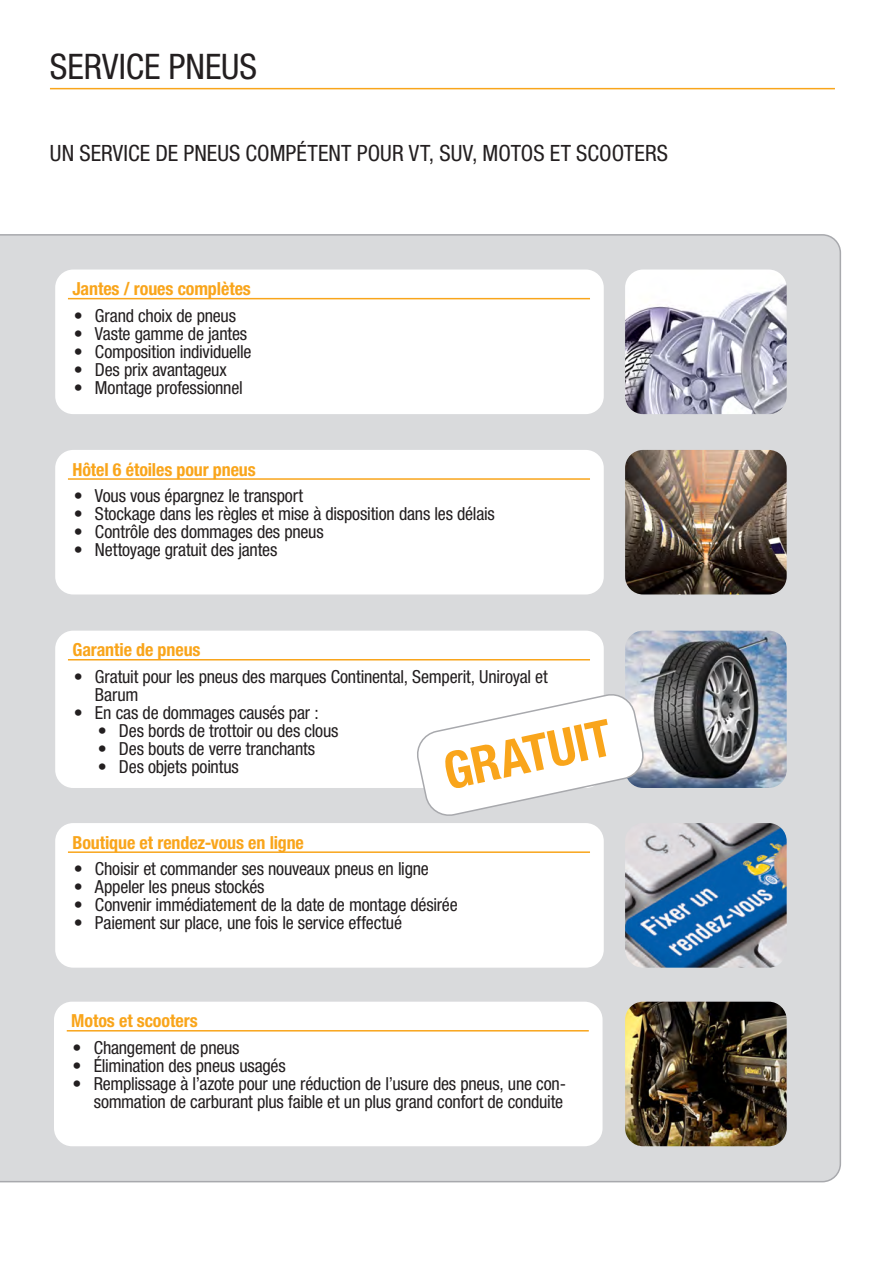
<style>
.page{position:relative;width:893px;height:1263px;background:#fff}
.page>*{position:absolute;margin:0;border:0;box-sizing:border-box;transform-origin:0 0}
.Headline{font:700 condensed 51px "Helvetica Neue LT Std";color:#f9a51b}
.t1{font:condensed 35.25px "Helvetica Neue LT Std";color:#231f20}
.Leadtext{font:condensed 22.5px "Helvetica Neue LT Std";color:#231f20}
.t2{font:condensed 18px/18px "Helvetica Neue LT Std";letter-spacing:-.01em;color:#231f20}
._3_Lauftext{font:700 condensed 18px "Helvetica Neue LT Std";letter-spacing:-.005em;color:#f9a51b}
</style>
<div class="page">
<hr style="left:50px;top:88px;width:785px;height:1px;background:#f9a51b">
<div style="left:0;top:234px;width:841px;height:948px;background:#d9dadc"></div>
<div style="left:55px;top:270px;width:549px;height:144px;background:#fff;border-radius:18px"></div>
<hr style="left:68px;top:298px;width:522px;height:1px;background:#f9a51b">
<div style="left:55px;top:450px;width:549px;height:144px;background:#fff;border-radius:18px"></div>
<hr style="left:68px;top:478px;width:522px;height:2px;background:#f9a51b">
<div style="left:55px;top:631px;width:549px;height:157px;background:#fff;border-radius:18px"></div>
<hr style="left:68px;top:659px;width:522px;height:1px;background:#f9a51b">
<div style="left:55px;top:823px;width:549px;height:145px;background:#fff;border-radius:18px"></div>
<hr style="left:68px;top:851px;width:522px;height:2px;background:#f9a51b">
<img style="left:625px;top:631px;width:162px;height:157px">
<img style="left:625px;top:450px;width:162px;height:144px">
<img style="left:625px;top:823px;width:162px;height:145px">
<img style="left:625px;top:270px;width:162px;height:144px">
<div style="left:54px;top:1002px;width:549px;height:144px;background:#fff;border-radius:18px"></div>
<hr style="left:67px;top:1030px;width:522px;height:1px;background:#f9a51b">
<img style="left:625px;top:1002px;width:162px;height:144px">
<svg style="left:415px;top:693px;width:230px;height:124px"></svg>
<p class="t1" style="left:50px;top:47px;width:209px">SERVICE PNEUS</p>
<p class="Leadtext" style="left:50px;top:140px;width:619px">UN SERVICE DE PNEUS COMPÉTENT POUR VT, SUV, MOTOS ET SCOOTERS</p>
<p class="_3_Lauftext" style="left:72px;top:278px;width:180px">Jantes / roues complètes</p>
<p class="t2" style="left:74px;top:306px;width:164px">• Grand choix de pneus</p>
<p class="t2" style="left:74px;top:324px;width:175px">• Vaste gamme de jantes</p>
<p class="t2" style="left:74px;top:342px;width:179px">• Composition individuelle</p>
<p class="t2" style="left:74px;top:360px;width:155px">• Des prix avantageux</p>
<p class="t2" style="left:74px;top:378px;width:171px">• Montage professionnel</p>
<p class="_3_Lauftext" style="left:72px;top:458px;width:185px">Hôtel 6 étoiles pour pneus</p>
<p class="t2" style="left:74px;top:486px;width:231px">• Vous vous épargnez le transport</p>
<p class="t2" style="left:74px;top:504px;width:423px">• Stockage dans les règles et mise à disposition dans les délais</p>
<p class="t2" style="left:74px;top:522px;width:251px">• Contrôle des dommages des pneus</p>
<p class="t2" style="left:74px;top:540px;width:205px">• Nettoyage gratuit des jantes</p>
<p class="_3_Lauftext" style="left:72px;top:639px;width:130px">Garantie de pneus</p>
<p class="t2" style="left:95px;top:667px;width:454px;text-indent:-21px">• Gratuit pour les pneus des marques Continental, Semperit, Uniroyal et<br>Barum</p>
<p class="t2" style="left:74px;top:703px;width:246px">• En cas de dommages causés par :</p>
<p class="t2" style="left:98px;top:721px;width:242px">• Des bords de trottoir ou des clous</p>
<p class="t2" style="left:98px;top:739px;width:219px">• Des bouts de verre tranchants</p>
<p class="t2" style="left:98px;top:757px;width:143px">• Des objets pointus</p>
<p class="Headline" style="left:438px;top:742px;width:172px;rotate:-12deg">GRATUIT</p>
<p class="_3_Lauftext" style="left:72px;top:831px;width:233px">Boutique et rendez-vous en ligne</p>
<p class="t2" style="left:74px;top:860px;width:357px">• Choisir et commander ses nouveaux pneus en ligne</p>
<p class="t2" style="left:74px;top:878px;width:192px">• Appeler les pneus stockés</p>
<p class="t2" style="left:74px;top:896px;width:385px">• Convenir immédiatement de la date de montage désirée</p>
<p class="t2" style="left:74px;top:914px;width:330px">• Paiement sur place, une fois le service effectué</p>
<p class="_3_Lauftext" style="left:71px;top:1010px;width:128px">Motos et scooters</p>
<p class="t2" style="left:72px;top:1038px;width:169px">• Changement de pneus</p>
<p class="t2" style="left:72px;top:1056px;width:215px">• Élimination des pneus usagés</p>
<p class="t2" style="left:72px;top:1074px;width:495px;text-align:right">• Remplissage à l’azote pour une réduction de l’usure des pneus, une con&shy;sommation de carburant plus faible et un plus grand confort de conduite</p>
</div>
